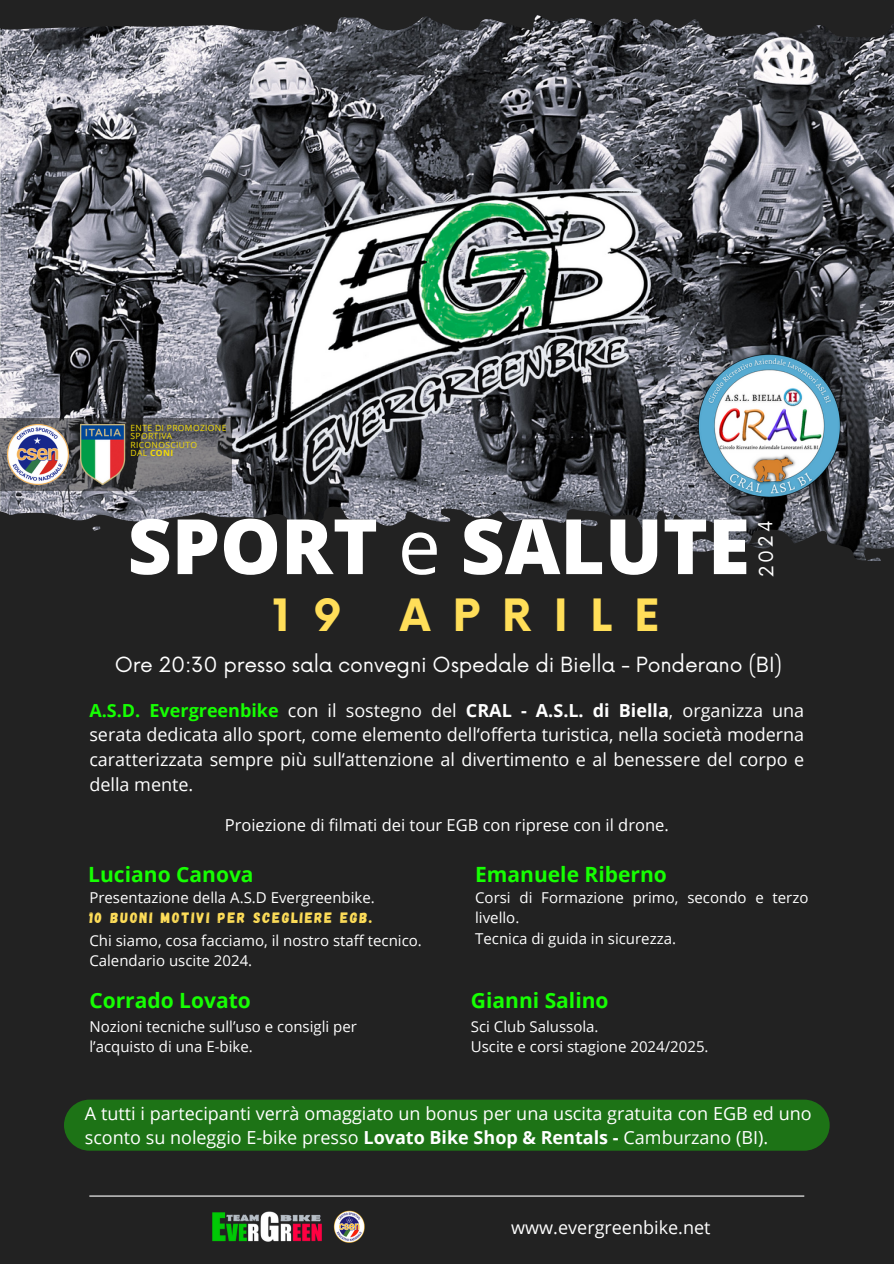
<style>
.page{position:relative;width:894px;height:1264px;background:#fff}
.page>*{position:absolute;margin:0;border:0;box-sizing:border-box;transform-origin:0 0}
.t1{font:800 76.5px "Open Sans";color:#fff}
.t2{font:700 43.35px "Now";letter-spacing:.52em;color:#ffde59}
.t3{font:700 21px "Open Sans";color:#16ff02}
.t4{font:20.4px "Now";letter-spacing:-.01em;color:#fff}
.t5{font:19.05px "Now";color:#fff}
.t6{font:18px/24.8px "Open Sans";color:#fff;text-align:justify}
.t7{font:16.5px "Open Sans";color:#fff}
.t8{font:15px/20.2px "Open Sans";color:#fff}
.t9{font:15px "Gagalin";letter-spacing:.12em;color:#ffde59}
.t10{font:8.55px "Open Sans";letter-spacing:.04em;color:#f4dc04}
.t11{font:700 8.55px "Open Sans";color:#f4dc04}
.s1{font-weight:400}
.s2{font-weight:700;color:#16ff02}
.s3{font-weight:700}
</style>
<div class="page">
<div style="left:0;top:0;width:893px;height:1263px;background:#222"></div>
<img style="left:0;top:38px;width:893px;height:468px">
<svg style="left:0;top:506px;width:893px;height:55px"></svg>
<hr style="left:89px;top:1195px;width:715px;height:1px;background:#fff">
<img style="left:676px;top:344px;width:173px;height:172px">
<svg style="left:0;top:15px;width:893px;height:23px"></svg>
<img style="left:233px;top:182px;width:417px;height:302px">
<img style="left:212px;top:1210px;width:153px;height:32px">
<div style="left:64px;top:1099px;width:765px;height:51px;background:#1d7316"></div>
<svg style="left:0;top:418px;width:231px;height:72px;background:#5e5d61"></svg>
<img style="left:8px;top:424px;width:60px;height:60px">
<img style="left:81px;top:424px;width:48px;height:60px">
<p class="t10" style="left:130px;top:422px;width:97px">ENTE DI PROMOZIONE</p>
<p class="t10" style="left:130px;top:430px;width:43px">SPORTIVA</p>
<h6 class="t10" style="left:130px;top:438px;width:68px">RICONOSCIUTO</h6>
<p class="t11" style="left:130px;top:446px;width:44px"><span class="s1">DAL</span> CONI</p>
<h4 class="t1" style="left:127px;top:492px;width:623px">SPORT <span class="s1">e</span> SALUTE</h4>
<p class="t5" style="left:755px;top:577px;width:58px;rotate:-91deg">2024</p>
<p class="t2" style="left:272px;top:591px;width:71px">1 9</p>
<p class="t2" style="left:400px;top:591px;width:261px">APRILE</p>
<p class="t4" style="left:115px;top:653px;width:668px">Ore 20:30 presso sala convegni Ospedale di Biella - Ponderano (BI)</p>
<p class="t6" style="left:89px;top:697px;width:716px"><span class="s2">A.S.D. Evergreenbike</span> con il sostegno del <span class="s3">CRAL - A.S.L. di Biella</span>, organizza una serata dedicata allo sport, come elemento dell‘offerta turistica, nella società moderna caratterizzata sempre più sull‘attenzione al divertimento e al benessere del corpo e della mente.</p>
<p class="t7" style="left:225px;top:813px;width:445px">Proiezione di filmati dei tour EGB con riprese con il drone.</p>
<p class="t3" style="left:88px;top:859px;width:167px">Luciano Canova</p>
<p class="t3" style="left:475px;top:859px;width:193px">Emanuele Riberno</p>
<h2 class="t8" style="left:89px;top:887px;width:287px">Presentazione della A.S.D Evergreenbike.</h2>
<h3 class="t9" style="left:89px;top:908px;width:284px">10 BUONI MOTIVI PER SCEGLIERE EGB.</h3>
<p class="t8" style="left:89px;top:929px;width:334px">Chi siamo, cosa facciamo, il nostro staff tecnico.</p>
<h4 class="t8" style="left:89px;top:950px;width:164px">Calendario uscite 2024.</h4>
<h6 class="t8" style="left:475px;top:887px;width:335px">Corsi di Formazione primo, secondo e terzo livello.</h6>
<h6 class="t8" style="left:475px;top:927px;width:202px">Tecnica di guida in sicurezza.</h6>
<h1 class="t3" style="left:89px;top:985px;width:163px">Corrado Lovato</h1>
<p class="t3" style="left:471px;top:985px;width:139px">Gianni Salino</p>
<h4 class="t8" style="left:89px;top:1015px;width:269px">Nozioni tecniche sull’uso e consigli per l’acquisto di una E-bike.</h4>
<p class="t8" style="left:471px;top:1015px;width:129px">Sci Club Salussola.</p>
<p class="t8" style="left:471px;top:1035px;width:239px">Uscite e corsi stagione 2024/2025.</p>
<p class="t6" style="left:85px;top:1100px;width:728px">A tutti i partecipanti verrà omaggiato un bonus per una uscita gratuita con EGB ed uno sconto su noleggio E-bike presso <span class="s3">Lovato Bike Shop &amp; Rentals -</span> Camburzano (BI).</p>
<p class="t6" style="left:511px;top:1214px;width:201px">www.evergreenbike.net</p>
</div>
